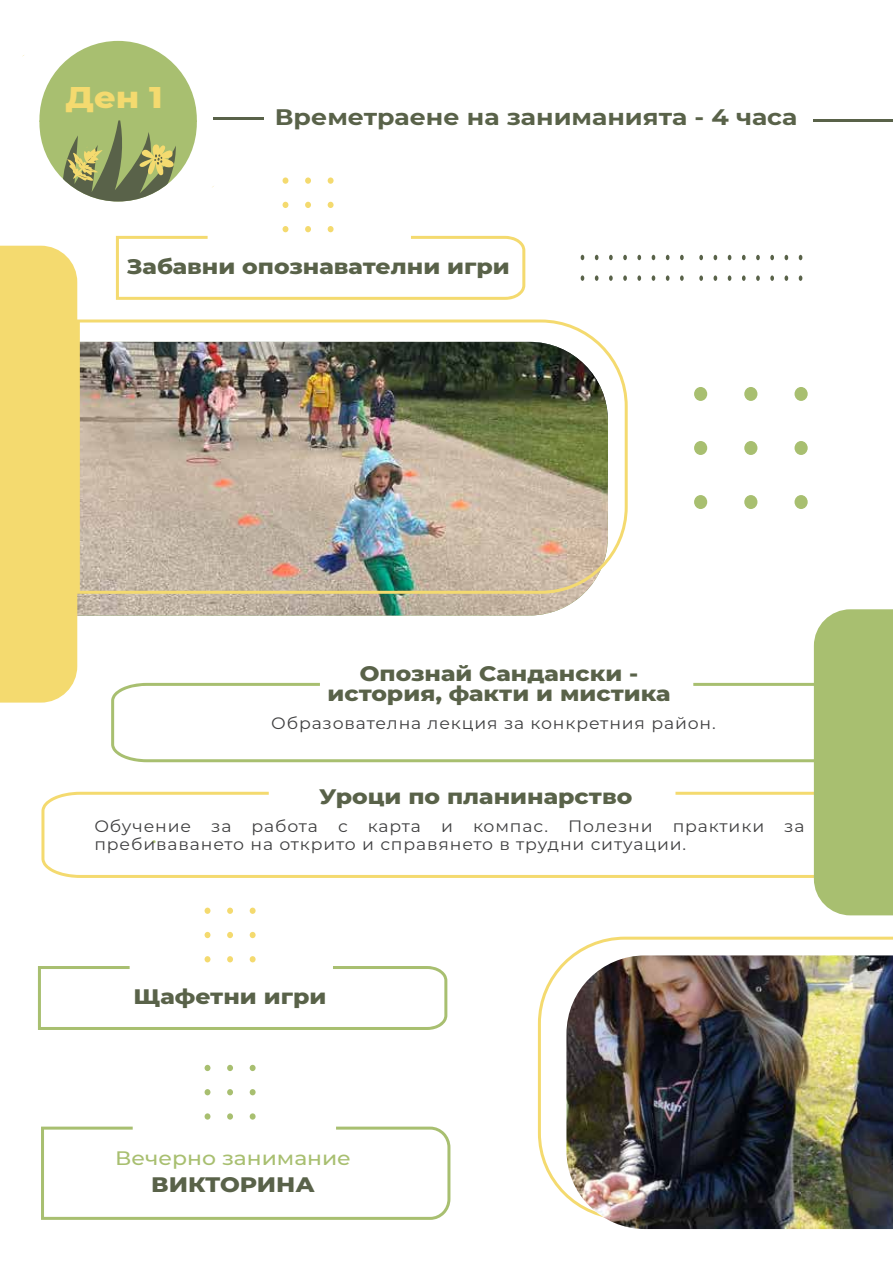
<style>
.page{position:relative;width:893px;height:1263px;background:#fff}
.page>*{position:absolute;margin:0;border:0;box-sizing:border-box;transform-origin:0 0}
.t1{font:800 30px "Montserrat";color:#f4da6f;scale:1.12 1}
.t2{font:700 22.5px "Montserrat";color:#596249;scale:1.12 1}
.t3{font:800 21px/19.5px "Montserrat";color:#596249;text-align:center;scale:1.12 1}
.t4{font:500 21px "Montserrat";color:#a8bf70;scale:1.12 1}
.t5{font:500 19.5px "Montserrat";color:#a8bf70;scale:1.12 1}
.t6{font:16.5px/18px "Montserrat";letter-spacing:.05em;color:#404041;scale:1.05 1}
</style>
<div class="page">
<svg style="left:680px;top:255px;width:4px;height:5px"></svg>
<svg style="left:680px;top:275px;width:4px;height:6px"></svg>
<svg style="left:666px;top:255px;width:3px;height:5px"></svg>
<svg style="left:666px;top:275px;width:3px;height:6px"></svg>
<svg style="left:652px;top:255px;width:3px;height:5px"></svg>
<svg style="left:652px;top:275px;width:3px;height:6px"></svg>
<svg style="left:637px;top:255px;width:4px;height:5px"></svg>
<svg style="left:637px;top:275px;width:4px;height:6px"></svg>
<svg style="left:623px;top:255px;width:4px;height:5px"></svg>
<svg style="left:623px;top:275px;width:4px;height:6px"></svg>
<svg style="left:609px;top:255px;width:4px;height:5px"></svg>
<svg style="left:609px;top:275px;width:4px;height:6px"></svg>
<svg style="left:595px;top:255px;width:3px;height:5px"></svg>
<svg style="left:595px;top:275px;width:3px;height:6px"></svg>
<svg style="left:581px;top:255px;width:3px;height:5px"></svg>
<svg style="left:581px;top:275px;width:3px;height:6px"></svg>
<svg style="left:799px;top:255px;width:3px;height:5px"></svg>
<svg style="left:799px;top:275px;width:3px;height:6px"></svg>
<svg style="left:784px;top:255px;width:4px;height:5px"></svg>
<svg style="left:784px;top:275px;width:4px;height:6px"></svg>
<svg style="left:770px;top:255px;width:4px;height:5px"></svg>
<svg style="left:770px;top:275px;width:4px;height:6px"></svg>
<svg style="left:756px;top:255px;width:4px;height:5px"></svg>
<svg style="left:756px;top:275px;width:4px;height:6px"></svg>
<svg style="left:742px;top:255px;width:4px;height:5px"></svg>
<svg style="left:742px;top:275px;width:4px;height:6px"></svg>
<svg style="left:728px;top:255px;width:3px;height:5px"></svg>
<svg style="left:728px;top:275px;width:3px;height:6px"></svg>
<svg style="left:713px;top:255px;width:4px;height:5px"></svg>
<svg style="left:713px;top:275px;width:4px;height:6px"></svg>
<svg style="left:699px;top:255px;width:4px;height:5px"></svg>
<svg style="left:699px;top:275px;width:4px;height:6px"></svg>
<img style="left:77px;top:594px;width:507px;height:21px">
<img style="left:77px;top:319px;width:551px;height:275px">
<svg style="left:538px;top:937px;width:355px;height:260px"></svg>
<svg style="left:39px;top:41px;width:158px;height:160px"></svg>
<svg style="left:283px;top:177px;width:5px;height:7px"></svg>
<div style="left:305px;top:177px;width:6px;height:7px;background:#f4da6f;border-radius:50%"></div>
<div style="left:328px;top:177px;width:6px;height:7px;background:#f4da6f;border-radius:50%"></div>
<svg style="left:283px;top:202px;width:5px;height:6px"></svg>
<svg style="left:305px;top:202px;width:6px;height:6px"></svg>
<svg style="left:328px;top:202px;width:6px;height:6px"></svg>
<svg style="left:116px;top:226px;width:409px;height:74px"></svg>
<svg style="left:205px;top:907px;width:5px;height:7px"></svg>
<div style="left:227px;top:907px;width:6px;height:7px;background:#f4da6f;border-radius:50%"></div>
<div style="left:250px;top:907px;width:6px;height:7px;background:#f4da6f;border-radius:50%"></div>
<svg style="left:205px;top:932px;width:5px;height:6px"></svg>
<svg style="left:227px;top:932px;width:6px;height:6px"></svg>
<svg style="left:250px;top:932px;width:6px;height:6px"></svg>
<div style="left:694px;top:387px;width:13px;height:14px;background:#a8bf70;border-radius:50%"></div>
<div style="left:744px;top:387px;width:13px;height:14px;background:#a8bf70;border-radius:50%"></div>
<div style="left:794px;top:387px;width:14px;height:14px;background:#a8bf70;border-radius:50%"></div>
<div style="left:694px;top:441px;width:13px;height:14px;background:#a8bf70;border-radius:50%"></div>
<div style="left:744px;top:441px;width:13px;height:14px;background:#a8bf70;border-radius:50%"></div>
<div style="left:794px;top:441px;width:14px;height:14px;background:#a8bf70;border-radius:50%"></div>
<div style="left:694px;top:495px;width:13px;height:14px;background:#a8bf70;border-radius:50%"></div>
<div style="left:744px;top:495px;width:13px;height:14px;background:#a8bf70;border-radius:50%"></div>
<div style="left:794px;top:495px;width:14px;height:14px;background:#a8bf70;border-radius:50%"></div>
<svg style="left:205px;top:1065px;width:5px;height:6px"></svg>
<svg style="left:227px;top:1065px;width:6px;height:6px"></svg>
<svg style="left:250px;top:1065px;width:6px;height:6px"></svg>
<svg style="left:205px;top:1089px;width:5px;height:6px"></svg>
<svg style="left:227px;top:1089px;width:6px;height:6px"></svg>
<svg style="left:250px;top:1089px;width:6px;height:6px"></svg>
<svg style="left:205px;top:1113px;width:5px;height:7px"></svg>
<div style="left:227px;top:1113px;width:6px;height:7px;background:#a8bf70;border-radius:50%"></div>
<div style="left:250px;top:1113px;width:6px;height:7px;background:#a8bf70;border-radius:50%"></div>
<svg style="left:41px;top:1126px;width:409px;height:94px"></svg>
<svg style="left:38px;top:956px;width:409px;height:74px"></svg>
<div style="left:0;top:246px;width:77px;height:457px;background:#f4da6f"></div>
<svg style="left:111px;top:683px;width:703px;height:79px"></svg>
<svg style="left:41px;top:792px;width:773px;height:86px"></svg>
<div style="left:814px;top:609px;width:79px;height:306px;background:#a8bf70"></div>
<img style="left:566px;top:955px;width:327px;height:274px">
<hr style="left:213px;top:117px;width:50px;height:3px;background:#596249">
<hr style="left:814px;top:119px;width:79px;height:3px;background:#596249">
<h1 class="t1" style="left:66px;top:75px;width:88px">Ден 1</h1>
<h2 class="t2" style="left:275px;top:101px;width:468px">Времетраене на заниманията - 4 часа</h2>
<p class="t3" style="left:127px;top:256px;width:343px">Забавни опознавателни игри</p>
<p class="t3" style="left:327px;top:663px;width:308px">Опознай Сандански - история, факти и мистика</p>
<p class="t6" style="left:271px;top:714px;width:425px">Образователна лекция за конкретния район.</p>
<p class="t3" style="left:319px;top:785px;width:281px">Уроци по планинарство</p>
<p class="t6" style="left:94px;top:816px;width:678px">Обучение за работа с карта и компас. Полезни практики за пребиваването на открито и справянето в трудни ситуации.</p>
<p class="t4" style="left:151px;top:821px;width:6px">.</p>
<p class="t3" style="left:134px;top:986px;width:174px">Щафетни игри</p>
<p class="t5" style="left:115px;top:1144px;width:212px">Вечерно занимание</p>
<p class="t3" style="left:151px;top:1173px;width:148px">ВИКТОРИНА</p>
</div>
